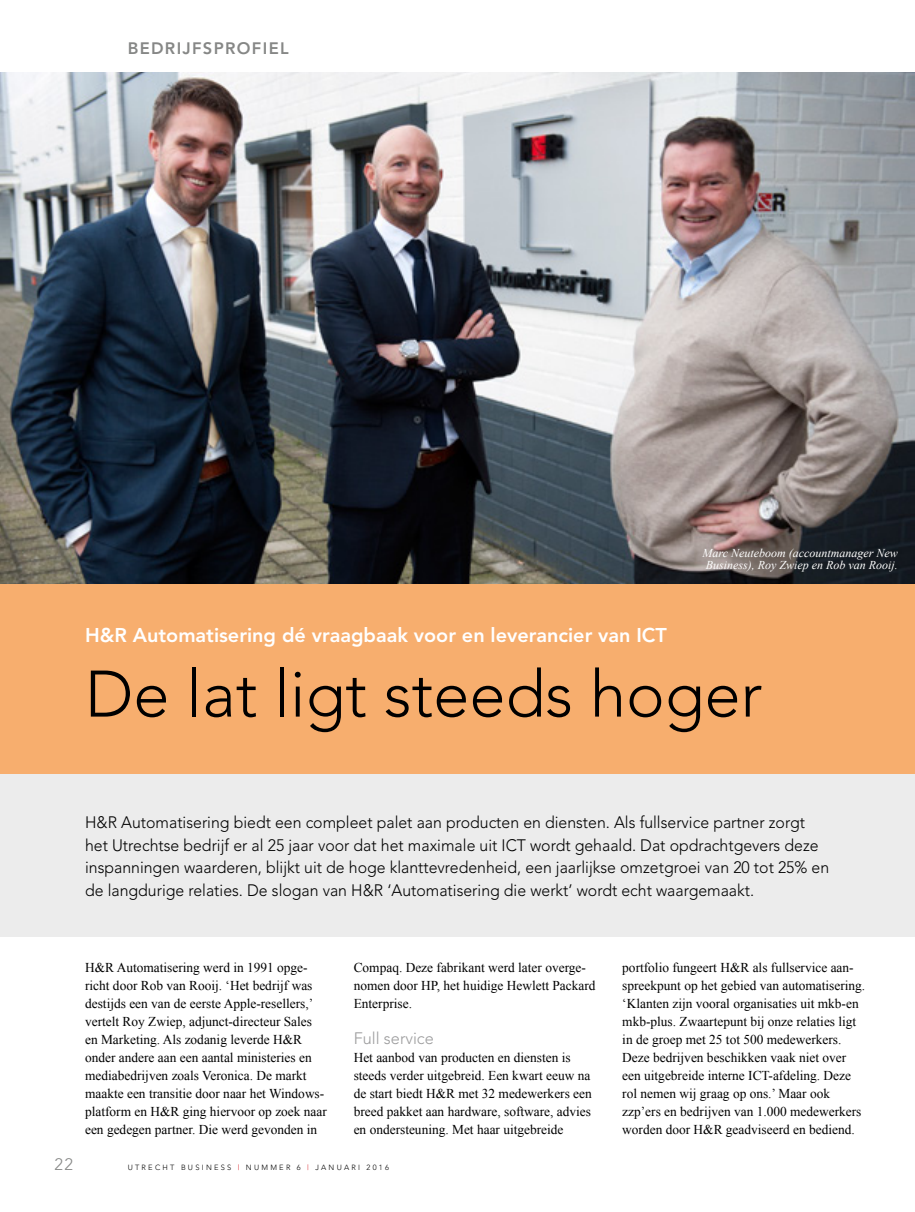
<style>
.page{position:relative;width:915px;height:1212px;background:#fff}
.page>*{position:absolute;margin:0;border:0;box-sizing:border-box;transform-origin:0 0}
.t1{font:300 64.95px "Avenir";color:#000}
.t2{font:800 19.8px "Avenir";color:#fff}
.t3{font:300 16.5px/22.5px "Avenir";color:#000;scale:.96 1}
.t4{font:800 16.5px "Avenir";letter-spacing:.08em;color:#868786}
.t5{font:300 16.5px "Avenir";color:#9c9c9d}
.t6{font:300 16.5px "Avenir";color:#868786}
.t7{font:13.5px/18px "Times New Roman";color:#000}
.t8{font:italic 12px/12px "Times New Roman";color:#fff}
.t9{font:300 7.5px "Avenir";letter-spacing:.3em;color:#000}
.s1{color:#d3050c}
</style>
<div class="page">
<img style="left:0;top:72px;width:914px;height:513px">
<div style="left:0;top:585px;width:914px;height:189px;background:#f7ae6e"></div>
<div style="left:0;top:774px;width:914px;height:162px;background:#ececec"></div>
<p class="t4" style="left:128px;top:39px;width:162px">BEDRIJFSPROFIEL</p>
<p class="t8" style="left:702px;top:546px;width:197px">Marc Neuteboom (accountmanager New<br>Business), Roy Zwiep en Rob van Rooij.</p>
<h2 class="t2" style="left:85px;top:623px;width:583px">H&amp;R Automatisering dé vraagbaak voor en leverancier van ICT</h2>
<h1 class="t1" style="left:85px;top:656px;width:678px">De lat ligt steeds hoger</h1>
<p class="t3" style="left:85px;top:811px;width:776px">H&amp;R Automatisering biedt een compleet palet aan producten en diensten. Als fullservice partner zorgt het Utrechtse bedrijf er al 25 jaar voor dat het maximale uit ICT wordt gehaald. Dat opdrachtgevers deze inspanningen waarderen, blijkt uit de hoge klanttevredenheid, een jaarlijkse omzetgroei van 20 tot 25% en de langdurige relaties. De slogan van H&amp;R ‘Automatisering die werkt’ wordt echt waargemaakt.</p>
<p class="t7" style="left:85px;top:958px;width:243px">H&amp;R Automatisering werd in 1991 opge&shy;richt door Rob van Rooij. ‘Het bedrijf was destijds een van de eerste Apple-resellers,’ vertelt Roy Zwiep, adjunct-directeur Sales en Marketing. Als zodanig leverde H&amp;R onder andere aan een aantal ministeries en mediabedrijven zoals Veronica. De markt maakte een transitie door naar het Windows&shy;platform en H&amp;R ging hiervoor op zoek naar een gedegen partner. Die werd gevonden in</p>
<p class="t7" style="left:353px;top:958px;width:243px">Compaq. Deze fabrikant werd later overge&shy;nomen door HP, het huidige Hewlett Packard<br>Enterprise.</p>
<p class="t5" style="left:353px;top:1029px;width:82px">Full service</p>
<p class="t7" style="left:353px;top:1048px;width:239px">Het aanbod van producten en diensten is steeds verder uitgebreid. Een kwart eeuw na de start biedt H&amp;R met 32 medewerkers een breed pakket aan hardware, software, advies en ondersteuning. Met haar uitgebreide</p>
<p class="t6" style="left:55px;top:1155px;width:20px">22</p>
<p class="t9" style="left:128px;top:1163px;width:263px">UTRECHT BUSINESS <span class="s1">|</span> NUMMER 6 <span class="s1">|</span> JANUARI 2016</p>
<p class="t7" style="left:622px;top:958px;width:244px">portfolio fungeert H&amp;R als fullservice aan&shy;spreekpunt op het gebied van automatisering. ‘Klanten zijn vooral organisaties uit mkb-en mkb-plus. Zwaartepunt bij onze relaties ligt in de groep met 25 tot 500 medewerkers.<br>Deze bedrijven beschikken vaak niet over een uitgebreide interne ICT-afdeling. Deze rol nemen wij graag op ons.’ Maar ook zzp’ers en bedrijven van 1.000 medewerkers worden door H&amp;R geadviseerd en bediend.</p>
</div>
